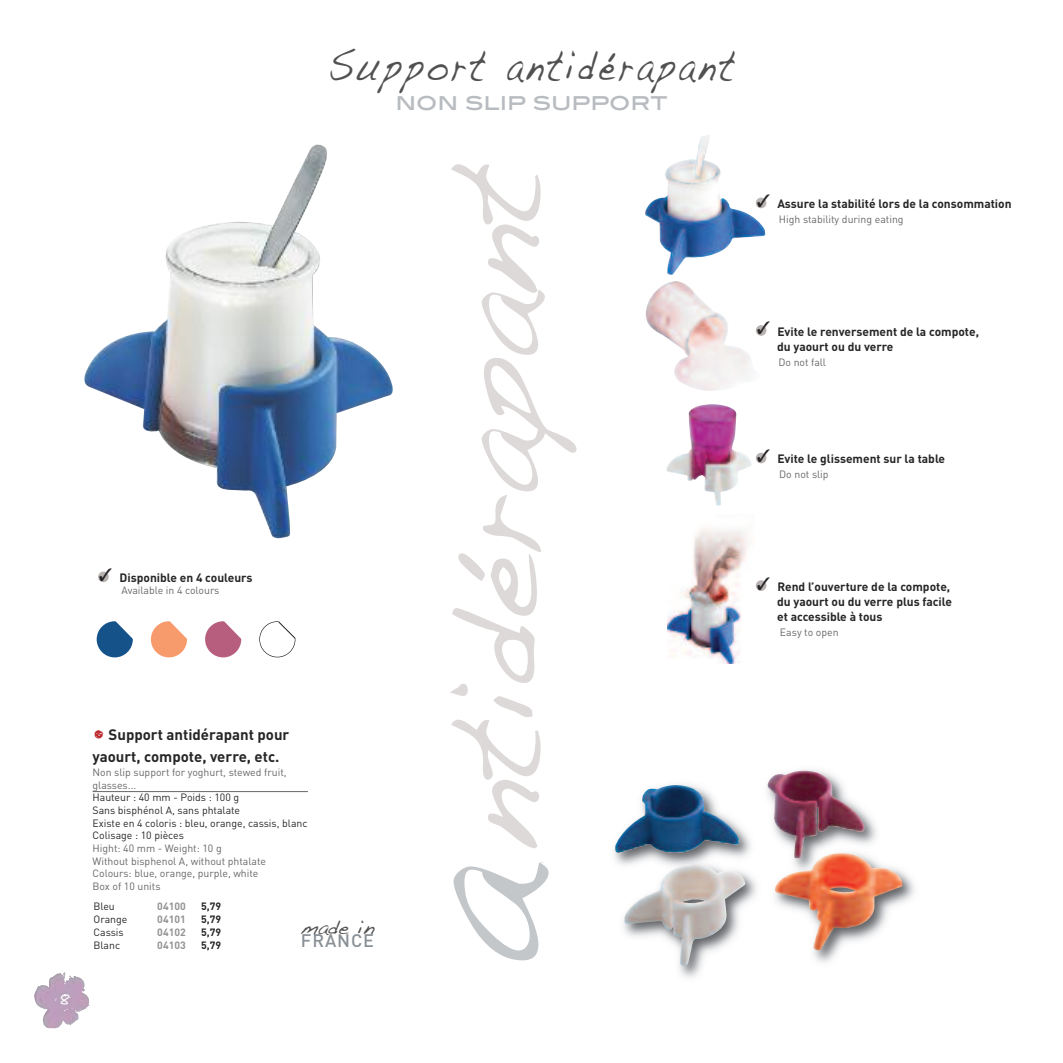
<style>
.page{position:relative;width:1063px;height:1063px;background:#fff}
.page>*{position:absolute;margin:0;border:0;box-sizing:border-box;transform-origin:0 0}
.t1{font:132.3px "Handwriting Dakota";color:#dcd9d8}
.t2{font:45px "Handwriting Dakota";letter-spacing:.1em;color:#525152;scale:.75 1}
.t3{font:22.5px "Blair Md ITCTT Medium";color:#b8bcc0}
.t4{font:21px "Handwriting Dakota";color:#525152}
.t5{font:500 18px "DIN";letter-spacing:.05em;color:#899096}
.t6{font:18px "Bradley Hand ITCTT Bold";color:#fff}
.t7{font:700 15px/21.8px "DIN";color:#272627}
.t8{font:700 12px/15px "DIN";color:#272627}
.t9{font:10.5px/12.8px "DIN";color:#686768}
.t10{font:10.5px/12.6px "DIN";color:#272627}
.t11{font:700 10.5px "DIN";color:#939393}
.t12{font:700 10.5px "DIN";color:#272627}
.s1{font-family:"Chalkduster";font-weight:400;font-size:18px;color:#ba2329}
.s2{font-size:199.5px;color:#c4c7ca}
</style>
<div class="page">
<img style="left:43px;top:976px;width:46px;height:52px">
<img style="left:672px;top:404px;width:80px;height:102px">
<svg style="left:667px;top:461px;width:5px;height:12px"></svg>
<img style="left:667px;top:528px;width:80px;height:136px">
<img style="left:645px;top:135px;width:120px;height:140px">
<img style="left:645px;top:281px;width:112px;height:110px">
<div style="left:97px;top:621px;width:36px;height:36px;background:#15528a;border-radius:50%"></div>
<div style="left:151px;top:621px;width:36px;height:36px;background:#f89b6c;border-radius:50%"></div>
<div style="left:205px;top:621px;width:36px;height:36px;background:#b75e7f;border-radius:50%"></div>
<svg style="left:108px;top:621px;width:25px;height:25px"></svg>
<svg style="left:162px;top:621px;width:25px;height:25px"></svg>
<svg style="left:216px;top:621px;width:26px;height:25px"></svg>
<div style="left:259px;top:621px;width:36px;height:36px;border:1px solid #231f20;border-radius:50%"></div>
<svg style="left:270px;top:621px;width:26px;height:25px"></svg>
<hr style="left:93px;top:791px;width:215px;height:1px;background:#686768">
<div style="left:756px;top:198px;width:10px;height:10px;background:#b9b3b1;border-radius:50%"></div>
<div style="left:756px;top:453px;width:10px;height:10px;background:#b9b3b1;border-radius:50%"></div>
<div style="left:98px;top:572px;width:11px;height:10px;background:#b9b3b1;border-radius:50%"></div>
<img style="left:614px;top:769px;width:300px;height:209px">
<img style="left:615px;top:770px;width:288px;height:196px">
<img style="left:84px;top:144px;width:309px;height:395px">
<svg style="left:757px;top:194px;width:10px;height:13px"></svg>
<svg style="left:757px;top:325px;width:10px;height:10px"></svg>
<svg style="left:757px;top:452px;width:10px;height:10px"></svg>
<svg style="left:757px;top:580px;width:10px;height:10px"></svg>
<svg style="left:100px;top:571px;width:9px;height:10px"></svg>
<h3 class="t6" style="left:60px;top:985px;width:12px">8</h3>
<h2 class="t2" style="left:328px;top:39px;width:543px">Support antidérapant</h2>
<h3 class="t3" style="left:395px;top:84px;width:274px">NON SLIP SUPPORT</h3>
<p class="t8" style="left:120px;top:570px;width:134px">Disponible en 4 couleurs</p>
<p class="t9" style="left:122px;top:584px;width:99px">Available in 4 colours</p>
<h3 class="t7" style="left:93px;top:724px;width:198px"><span class="s1">•</span> Support antidérapant pour yaourt, compote, verre, etc.</h3>
<p class="t9" style="left:93px;top:766px;width:196px">Non slip support for yoghurt, stewed fruit, glasses...</p>
<p class="t10" style="left:93px;top:791px;width:217px">Hauteur : 40 mm - Poids : 100 g<br>Sans bisphénol A, sans phtalate<br>Existe en 4 coloris : bleu, orange, cassis, blanc<br>Colisage : 10 pièces</p>
<p class="t9" style="left:93px;top:841px;width:175px">Hight: 40 mm - Weight: 10 g<br>Without bisphenol A, without phtalate<br>Colours: blue, orange, purple, white<br>Box of 10 units</p>
<p class="t10" style="left:94px;top:900px;width:23px">Bleu</p>
<p class="t11" style="left:157px;top:900px;width:30px">04100</p>
<p class="t12" style="left:201px;top:900px;width:22px">5,79</p>
<p class="t10" style="left:94px;top:913px;width:35px">Orange</p>
<p class="t11" style="left:157px;top:913px;width:30px">04101</p>
<p class="t12" style="left:201px;top:913px;width:22px">5,79</p>
<p class="t10" style="left:94px;top:926px;width:32px">Cassis</p>
<p class="t11" style="left:157px;top:925px;width:30px">04102</p>
<p class="t12" style="left:201px;top:925px;width:22px">5,79</p>
<p class="t10" style="left:94px;top:939px;width:28px">Blanc</p>
<p class="t11" style="left:157px;top:938px;width:30px">04103</p>
<p class="t12" style="left:201px;top:938px;width:22px">5,79</p>
<h3 class="t4" style="left:301px;top:914px;width:75px">made in</h3>
<h3 class="t5" style="left:301px;top:929px;width:75px">FRANCE</h3>
<h1 class="t1" style="left:414px;top:966px;width:803px;rotate:-90deg"><span class="s2">a</span>ntidérapant</h1>
<p class="t8" style="left:777px;top:196px;width:236px">Assure la stabilité lors de la consommation</p>
<p class="t9" style="left:779px;top:213px;width:126px">High stability during eating</p>
<p class="t8" style="left:777px;top:323px;width:203px">Evite le renversement de la compote, du yaourt ou du verre</p>
<p class="t9" style="left:778px;top:355px;width:49px">Do not fall</p>
<p class="t8" style="left:777px;top:451px;width:169px">Evite le glissement sur la table</p>
<p class="t9" style="left:779px;top:468px;width:51px">Do not slip</p>
<p class="t8" style="left:777px;top:579px;width:176px">Rend l’ouverture de la compote, du yaourt ou du verre plus facile et accessible à tous</p>
<p class="t9" style="left:780px;top:626px;width:60px">Easy to open</p>
</div>
